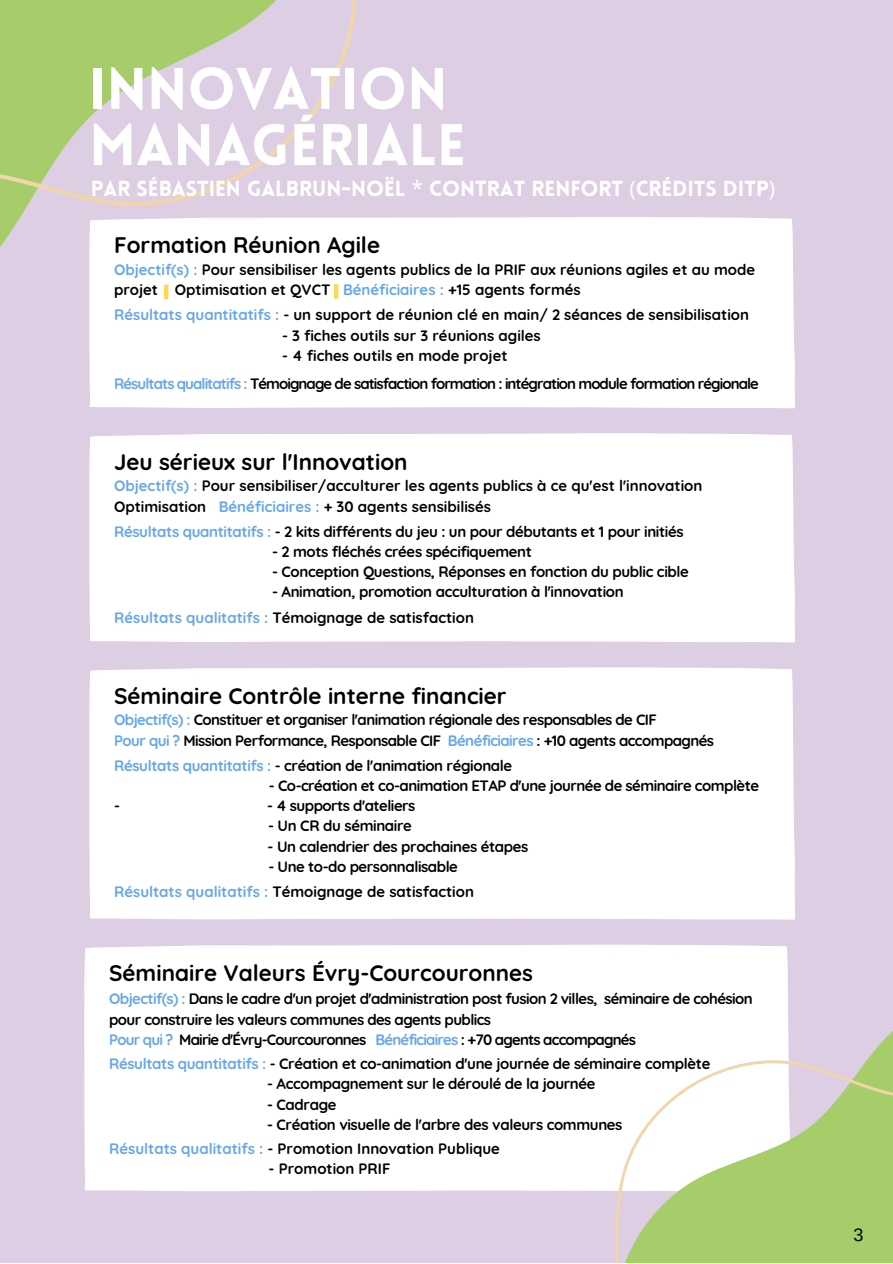
<style>
.page{position:relative;width:893px;height:1264px;background:#fff}
.page>*{position:absolute;margin:0;border:0;box-sizing:border-box;transform-origin:0 0}
.t1{font:900 57.3px/56.2px "Lovelo";color:#fff}
.t2{font:700 22.5px "Quicksand";color:#000}
.t3{font:900 21.3px "Lovelo";color:#fff}
.t4{font:18px "Arimo";color:#000}
.t5{font:700 15px/20.2px "Quicksand";letter-spacing:-.025em;color:#000}
.t6{font:700 15px/20.2px "Quicksand";color:#000}
.t7{font:700 15px "Quicksand";letter-spacing:-.06em;color:#000}
.t8{font:700 15px "Quicksand";letter-spacing:-.055em;color:#000}
.s1{font-family:"Noto Sans";font-weight:400}
.s2{color:#65a6eb}
</style>
<div class="page">
<div style="left:0;top:0;width:892px;height:1262px;background:#ddcee3"></div>
<div style="left:508px;top:217px;width:286px;height:191px;background:#fff"></div>
<div style="left:89px;top:433px;width:705px;height:209px;background:#fff"></div>
<div style="left:89px;top:667px;width:705px;height:252px;background:#fff"></div>
<div style="left:84px;top:945px;width:409px;height:246px;background:#fff"></div>
<div style="left:500px;top:862px;width:295px;height:42px;background:#fff"></div>
<svg style="left:493px;top:904px;width:399px;height:358px"></svg>
<div style="left:89px;top:433px;width:401px;height:60px;background:#fff"></div>
<svg style="left:0;top:0;width:508px;height:408px"></svg>
<p class="t1" style="left:89px;top:66px;width:378px">INNOVATION<br>MANAGÉRIALE</p>
<p class="t3" style="left:91px;top:180px;width:686px">PAR SÉBASTIEN GALBRUN-NOËL <span class="s1">*</span> CONTRAT RENFORT <span class="s1">(</span>CRÉDITS DITP<span class="s1">)</span></p>
<p class="t2" style="left:114px;top:231px;width:267px">Formation Réunion Agile</p>
<p class="t6" style="left:114px;top:259px;width:642px"><span class="s2">Objectif(s) :</span> Pour sensibiliser les agents publics de la PRIF aux réunions agiles et au mode projet Optimisation et QVCT <span class="s2">Bénéficiaires :</span> +15 agents formés</p>
<p class="t6" style="left:114px;top:304px;width:636px"><span class="s2">Résultats quantitatifs :</span> - un support de réunion clé en main/ 2 séances de sensibilisation</p>
<p class="t6" style="left:282px;top:325px;width:260px">- 3 fiches outils sur 3 réunions agiles</p>
<p class="t6" style="left:282px;top:345px;width:227px">- 4 fiches outils en mode projet</p>
<p class="t7" style="left:114px;top:373px;width:646px"><span class="s2">Résultats qualitatifs :</span> Témoignage de satisfaction formation : intégration module formation régionale</p>
<p class="t2" style="left:114px;top:447px;width:295px">Jeu sérieux sur l'Innovation</p>
<p class="t6" style="left:114px;top:475px;width:589px"><span class="s2">Objectif(s) :</span> Pour sensibiliser/acculturer les agents publics à ce qu'est l'innovation</p>
<p class="t6" style="left:114px;top:496px;width:378px">Optimisation <span class="s2">Bénéficiaires :</span> + 30 agents sensibilisés</p>
<p class="t5" style="left:114px;top:521px;width:571px"><span class="s2">Résultats quantitatifs :</span> - 2 kits différents du jeu : un pour débutants et 1 pour initiés</p>
<p class="t5" style="left:272px;top:541px;width:261px">- 2 mots fléchés crées spécifiquement</p>
<p class="t5" style="left:272px;top:561px;width:418px">- Conception Questions, Réponses en fonction du public cible</p>
<p class="t5" style="left:272px;top:581px;width:353px">- Animation, promotion acculturation à l'innovation</p>
<p class="t6" style="left:114px;top:607px;width:361px"><span class="s2">Résultats qualitatifs :</span> Témoignage de satisfaction</p>
<p class="t2" style="left:114px;top:681px;width:394px">Séminaire Contrôle interne financier</p>
<p class="t5" style="left:114px;top:709px;width:544px"><span class="s2">Objectif(s) :</span> Constituer et organiser l'animation régionale des responsables de CIF</p>
<p class="t5" style="left:114px;top:730px;width:601px"><span class="s2">Pour qui ?</span> Mission Performance, Responsable CIF <span class="s2">Bénéficiaires</span> : +10 agents accompagnés</p>
<p class="t5" style="left:114px;top:755px;width:399px"><span class="s2">Résultats quantitatifs :</span> - création de l'animation régionale</p>
<p class="t5" style="left:269px;top:775px;width:491px">- Co-création et co-animation ETAP d'une journée de séminaire complète</p>
<p class="t5" style="left:114px;top:795px;width:7px">-</p>
<p class="t5" style="left:267px;top:795px;width:150px">- 4 supports d'ateliers</p>
<p class="t5" style="left:268px;top:815px;width:145px">- Un CR du séminaire</p>
<p class="t5" style="left:267px;top:836px;width:262px">- Un calendrier des prochaines étapes</p>
<p class="t5" style="left:268px;top:856px;width:191px">- Une to-do personnalisable</p>
<p class="t6" style="left:114px;top:881px;width:361px"><span class="s2">Résultats qualitatifs :</span> Témoignage de satisfaction</p>
<p class="t2" style="left:109px;top:958px;width:425px">Séminaire Valeurs Évry-Courcouronnes</p>
<p class="t5" style="left:109px;top:988px;width:645px"><span class="s2">Objectif(s) :</span> Dans le cadre d'un projet d'administration post fusion 2 villes, séminaire de cohésion pour construire les valeurs communes des agents publics</p>
<p class="t8" style="left:109px;top:1029px;width:528px"><span class="s2">Pour qui ?</span> Mairie d'Évry-Courcouronnes <span class="s2">Bénéficiaires</span> : +70 agents accompagnés</p>
<p class="t5" style="left:109px;top:1053px;width:602px"><span class="s2">Résultats quantitatifs :</span> - Création et co-animation d'une journée de séminaire complète</p>
<p class="t5" style="left:267px;top:1073px;width:330px">- Accompagnement sur le déroulé de la journée</p>
<p class="t5" style="left:267px;top:1093px;width:71px">- Cadrage</p>
<p class="t5" style="left:267px;top:1113px;width:357px">- Création visuelle de l'arbre des valeurs communes</p>
<p class="t6" style="left:109px;top:1138px;width:392px"><span class="s2">Résultats qualitatifs :</span> - Promotion Innovation Publique</p>
<p class="t6" style="left:268px;top:1158px;width:123px">- Promotion PRIF</p>
<p class="t4" style="left:853px;top:1224px;width:11px">3</p>
</div>
